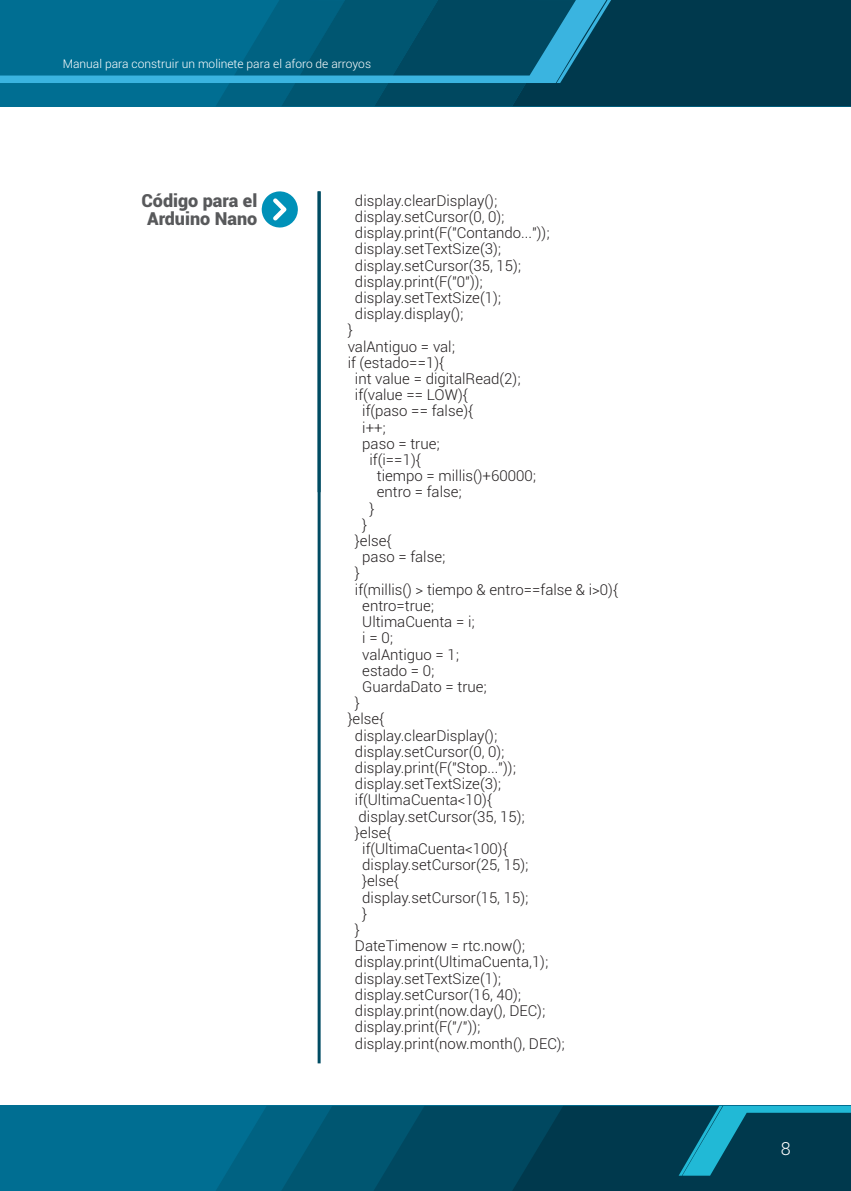
<style>
.page{position:relative;width:851px;height:1191px;background:#fff}
.page>*{position:absolute;margin:0;border:0;box-sizing:border-box;transform-origin:0 0}
.t1{font:900 18px/18.3px "Roboto";color:#58595b;text-align:center}
.t2{font:300 18px "Roboto";color:#fff}
.t3{font:300 15px/16.2px "Roboto";color:#231f20}
.t4{font:300 12px "Roboto";color:#fff}
</style>
<div class="page">
<div style="left:0;top:1106px;width:850px;height:85px;background:#006e92"></div>
<svg style="left:216px;top:1106px;width:634px;height:85px;background:#014d65"></svg>
<div style="left:0;top:0;width:850px;height:106px;background:#006e92"></div>
<svg style="left:216px;top:0;width:634px;height:106px;background:#003e53"></svg>
<svg style="left:0;top:0;width:611px;height:83px"></svg>
<hr style="left:317px;top:191px;width:3px;height:872px;background:#004c63">
<svg style="left:261px;top:191px;width:37px;height:37px"></svg>
<p class="t4" style="left:63px;top:59px;width:310px">Manual para construir un molinete para el aforo de arroyos</p>
<p class="t1" style="left:141px;top:193px;width:117px">Código para el<br>Arduino Nano</p>
<p class="t3" style="left:355px;top:194px;width:196px">display.clearDisplay(); display.setCursor(0, 0); display.print(F("Contando...")); display.setTextSize(3); display.setCursor(35, 15); display.print(F("0")); display.setTextSize(1); display.display();</p>
<p class="t3" style="left:347px;top:323px;width:6px">}</p>
<p class="t3" style="left:347px;top:340px;width:109px">valAntiguo = val;</p>
<p class="t3" style="left:347px;top:356px;width:98px">if (estado==1){</p>
<p class="t3" style="left:355px;top:372px;width:167px">int value = digitalRead(2);</p>
<p class="t3" style="left:355px;top:388px;width:114px">if(value == LOW){</p>
<p class="t3" style="left:362px;top:404px;width:112px">if(paso == false){</p>
<p class="t3" style="left:362px;top:421px;width:25px">i++;</p>
<p class="t3" style="left:362px;top:437px;width:79px">paso = true;</p>
<p class="t3" style="left:369px;top:453px;width:53px">if(i==1){</p>
<p class="t3" style="left:377px;top:469px;width:160px">tiempo = millis()+60000;</p>
<p class="t3" style="left:377px;top:485px;width:86px">entro = false;</p>
<p class="t3" style="left:369px;top:502px;width:6px">}</p>
<p class="t3" style="left:362px;top:518px;width:6px">}</p>
<p class="t3" style="left:355px;top:534px;width:38px">}else{</p>
<p class="t3" style="left:362px;top:550px;width:84px">paso = false;</p>
<p class="t3" style="left:355px;top:566px;width:6px">}</p>
<p class="t3" style="left:355px;top:583px;width:264px">if(millis() &gt; tiempo &amp; entro==false &amp; i&gt;0){</p>
<p class="t3" style="left:362px;top:599px;width:73px">entro=true;</p>
<p class="t3" style="left:362px;top:615px;width:114px">UltimaCuenta = i;</p>
<p class="t3" style="left:362px;top:631px;width:32px">i = 0;</p>
<p class="t3" style="left:362px;top:647px;width:98px">valAntiguo = 1;</p>
<p class="t3" style="left:362px;top:664px;width:74px">estado = 0;</p>
<p class="t3" style="left:362px;top:680px;width:126px">GuardaDato = true;</p>
<p class="t3" style="left:355px;top:696px;width:6px">}</p>
<p class="t3" style="left:347px;top:712px;width:38px">}else{</p>
<p class="t3" style="left:355px;top:728px;width:144px">display.clearDisplay();</p>
<p class="t3" style="left:355px;top:745px;width:151px">display.setCursor(0, 0);</p>
<p class="t3" style="left:355px;top:761px;width:162px">display.print(F("Stop..."));</p>
<p class="t3" style="left:355px;top:777px;width:147px">display.setTextSize(3);</p>
<p class="t3" style="left:355px;top:793px;width:138px">if(UltimaCuenta&lt;10){</p>
<p class="t3" style="left:358px;top:809px;width:168px">display.setCursor(35, 15);</p>
<p class="t3" style="left:355px;top:826px;width:38px">}else{</p>
<p class="t3" style="left:362px;top:842px;width:147px">if(UltimaCuenta&lt;100){</p>
<p class="t3" style="left:362px;top:858px;width:168px">display.setCursor(25, 15);</p>
<p class="t3" style="left:362px;top:874px;width:38px">}else{</p>
<p class="t3" style="left:362px;top:890px;width:168px">display.setCursor(15, 15);</p>
<p class="t3" style="left:362px;top:907px;width:6px">}</p>
<p class="t3" style="left:355px;top:923px;width:6px">}</p>
<p class="t3" style="left:355px;top:939px;width:171px">DateTimenow = rtc.now();</p>
<p class="t3" style="left:355px;top:955px;width:195px">display.print(UltimaCuenta,1);</p>
<p class="t3" style="left:355px;top:971px;width:147px">display.setTextSize(1);</p>
<p class="t3" style="left:355px;top:988px;width:168px">display.setCursor(16, 40);</p>
<p class="t3" style="left:355px;top:1004px;width:192px">display.print(now.day(), DEC);</p>
<p class="t3" style="left:355px;top:1020px;width:127px">display.print(F("/"));</p>
<p class="t3" style="left:355px;top:1036px;width:211px">display.print(now.month(), DEC);</p>
<p class="t2" style="left:780px;top:1142px;width:11px">8</p>
</div>
